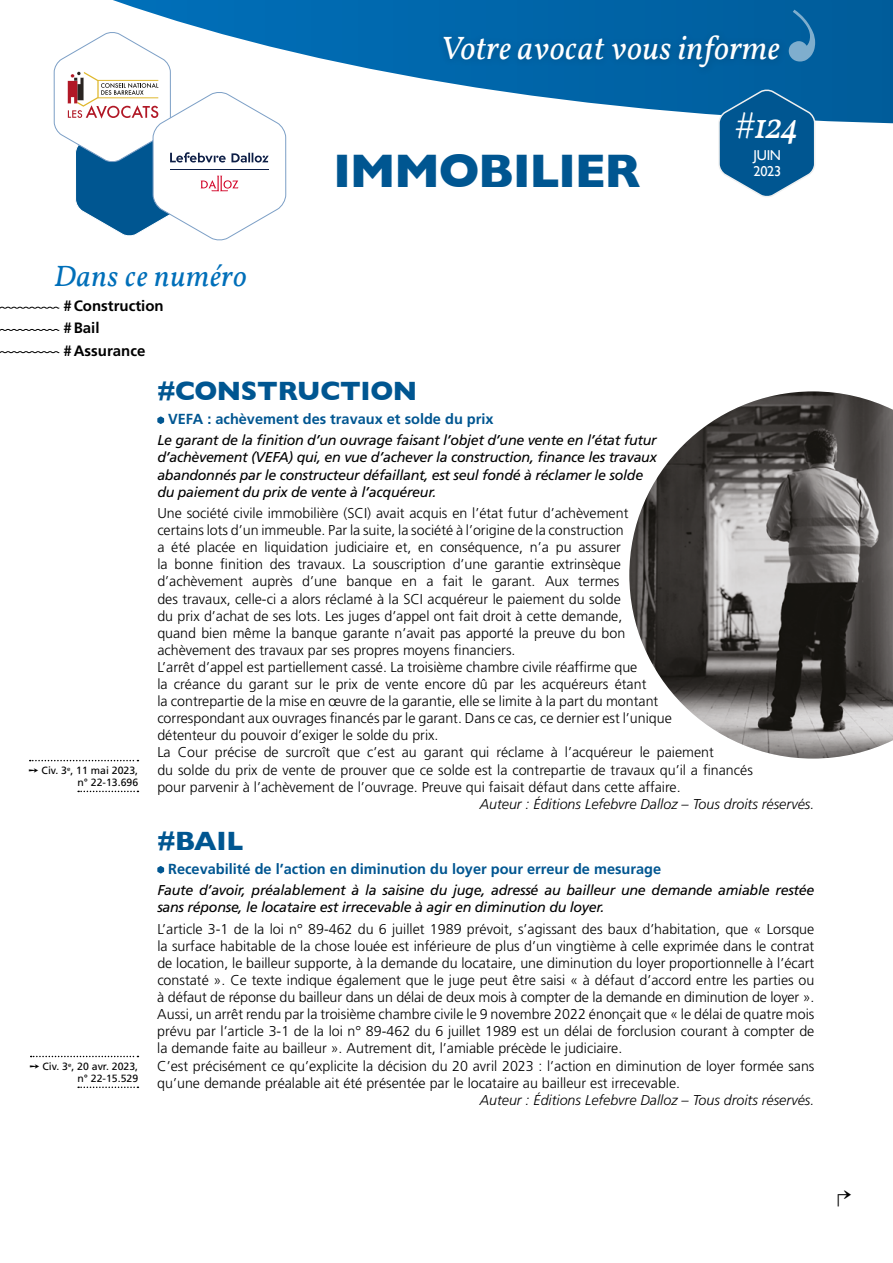
<style>
.page{position:relative;width:893px;height:1263px;background:#fff}
.page>*{position:absolute;margin:0;border:0;box-sizing:border-box;transform-origin:0 0}
.t1{font:700 48px "Gill Sans";letter-spacing:-.03em;color:#005691}
.t2{font:italic 36px "Vollkorn";color:#fff}
.t3{font:italic 33px "Vollkorn";letter-spacing:.01em;color:#fff}
.t4{font:italic 30px "Vollkorn";letter-spacing:.02em;color:#006fb9}
.t5{font:28.8px "MS Mincho";color:#000}
.t6{font:700 27px "Gill Sans";letter-spacing:-.01em;color:#005691}
.t7{font:700 15px/22.2px "Frutiger";color:#000}
.t8{font:700 14.55px "Frutiger";color:#005691}
.t9{font:300 14.25px/17.1px "Frutiger";color:#000}
.t10{font:italic 14.25px/17.1px "Frutiger";letter-spacing:-.02em;color:#000}
.t11{font:italic 300 14.25px "Frutiger";color:#000}
.t12{font:14.25px/16.2px "Gill Sans";letter-spacing:-.02em;color:#fff}
.t13{font:10.5px/12.3px "Frutiger";color:#000;text-align:right}
</style>
<div class="page">
<svg style="left:113px;top:0;width:780px;height:124px"></svg>
<div style="left:436px;top:28px;width:351px;height:48px;background:#0060a1"></div>
<svg style="left:54px;top:31px;width:232px;height:210px"></svg>
<hr style="left:170px;top:169px;width:99px;height:1px;background:#0d1e46">
<svg style="left:0;top:329px;width:59px;height:2px"></svg>
<svg style="left:0;top:306px;width:59px;height:3px"></svg>
<svg style="left:0;top:351px;width:59px;height:2px"></svg>
<svg style="left:717px;top:88px;width:99px;height:109px;background:#2972a4"></svg>
<svg style="left:157px;top:416px;width:7px;height:8px"></svg>
<svg style="left:157px;top:866px;width:7px;height:7px"></svg>
<img style="left:629px;top:391px;width:264px;height:367px">
<svg style="left:30px;top:760px;width:108px;height:1px"></svg>
<svg style="left:78px;top:791px;width:60px;height:1px"></svg>
<svg style="left:31px;top:1056px;width:107px;height:1px"></svg>
<svg style="left:78px;top:1086px;width:60px;height:2px"></svg>
<svg style="left:789px;top:10px;width:26px;height:52px"></svg>
<h3 class="t3" style="left:440px;top:28px;width:341px">Votre avocat vous informe</h3>
<h3 class="t4" style="left:54px;top:258px;width:194px">Dans ce numéro</h3>
<h1 class="t1" style="left:333px;top:133px;width:309px">IMMOBILIER</h1>
<h2 class="t2" style="left:734px;top:104px;width:65px">#124</h2>
<h2 class="t2" style="left:729px;top:105px;width:76px">#100</h2>
<p class="t12" style="left:753px;top:147px;width:29px">JUIN<br>2023</p>
<p class="t12" style="left:750px;top:149px;width:37px">AVRIL<br>2021</p>
<p class="t7" style="left:64px;top:295px;width:102px">#Construction #Bail #Assurance</p>
<h3 class="t6" style="left:157px;top:370px;width:261px">#CONSTRUCTION</h3>
<p class="t8" style="left:168px;top:410px;width:327px">VEFA : achèvement des travaux et solde du prix</p>
<p class="t10" style="left:157px;top:432px;width:501px">Le garant de la finition d’un ouvrage faisant l’objet d’une vente en l’état futur d’achèvement (VEFA) qui, en vue d’achever la construction, finance les travaux abandonnés par le constructeur défaillant, est seul fondé à réclamer le solde du paiement du prix de vente à l’acquéreur.</p>
<p class="t9" style="left:157px;top:505px;width:597px">Une société civile immobilière (SCI) avait acquis en l’état futur d’achèvement<br>certains lots d’un immeuble. Par la suite, la société à l’origine de la construction<br>a été placée en liquidation judiciaire et, en conséquence, n’a pu assurer<br>la bonne finition des travaux. La souscription d’une garantie extrinsèque<br>d’achèvement auprès d’une banque en a fait le garant. Aux termes<br>des travaux, celle-ci a alors réclamé à la SCI acquéreur le paiement du solde<br>du prix d’achat de ses lots. Les juges d’appel ont fait droit à cette demande,<br>quand bien même la banque garante n’avait pas apporté la preuve du bon<br>achèvement des travaux par ses propres moyens financiers.<br>L’arrêt d’appel est partiellement cassé. La troisième chambre civile réaffirme que<br>la créance du garant sur le prix de vente encore dû par les acquéreurs étant<br>la contrepartie de la mise en œuvre de la garantie, elle se limite à la part du montant<br>correspondant aux ouvrages financés par le garant. Dans ce cas, ce dernier est l’unique<br>détenteur du pouvoir d’exiger le solde du prix.<br>La Cour précise de surcroît que c’est au garant qui réclame à l’acquéreur le paiement<br>du solde du prix de vente de prouver que ce solde est la contrepartie de travaux qu’il a financés pour parvenir à l’achèvement de l’ouvrage. Preuve qui faisait défaut dans cette affaire.</p>
<p class="t11" style="left:480px;top:796px;width:336px">Auteur : Éditions Lefebvre Dalloz – Tous droits réservés.</p>
<h3 class="t6" style="left:157px;top:819px;width:88px">#BAIL</h3>
<p class="t8" style="left:168px;top:860px;width:494px">Recevabilité de l’action en diminution du loyer pour erreur de mesurage</p>
<p class="t10" style="left:157px;top:881px;width:659px">Faute d’avoir, préalablement à la saisine du juge, adressé au bailleur une demande amiable restée sans réponse, le locataire est irrecevable à agir en diminution du loyer.</p>
<p class="t9" style="left:157px;top:920px;width:659px">L’article 3-1 de la loi n° 89-462 du 6 juillet 1989 prévoit, s’agissant des baux d’habitation, que « Lorsque la surface habitable de la chose louée est inférieure de plus d’un vingtième à celle exprimée dans le contrat de location, le bailleur supporte, à la demande du locataire, une diminution du loyer proportionnelle à l’écart constaté ». Ce texte indique également que le juge peut être saisi « à défaut d’accord entre les parties ou à défaut de réponse du bailleur dans un délai de deux mois à compter de la demande en diminution de loyer ».<br>Aussi, un arrêt rendu par la troisième chambre civile le 9 novembre 2022 énonçait que « le délai de quatre mois prévu par l’article 3-1 de la loi n° 89-462 du 6 juillet 1989 est un délai de forclusion courant à compter de la demande faite au bailleur ». Autrement dit, l’amiable précède le judiciaire.<br>C’est précisément ce qu’explicite la décision du 20 avril 2023 : l’action en diminution de loyer formée sans qu’une demande préalable ait été présentée par le locataire au bailleur est irrecevable.</p>
<p class="t11" style="left:480px;top:1092px;width:336px">Auteur : Éditions Lefebvre Dalloz – Tous droits réservés.</p>
<p class="t13" style="left:29px;top:764px;width:111px">➙ Civ. 3<sup>e</sup>, 11 mai 2023, n° 22-13.696</p>
<p class="t13" style="left:30px;top:1060px;width:110px">➙ Civ. 3<sup>e</sup>, 20 avr. 2023, n° 22-15.529</p>
<h3 class="t5" style="left:851px;top:1214px;width:16px;rotate:-180deg">↵</h3>
</div>
